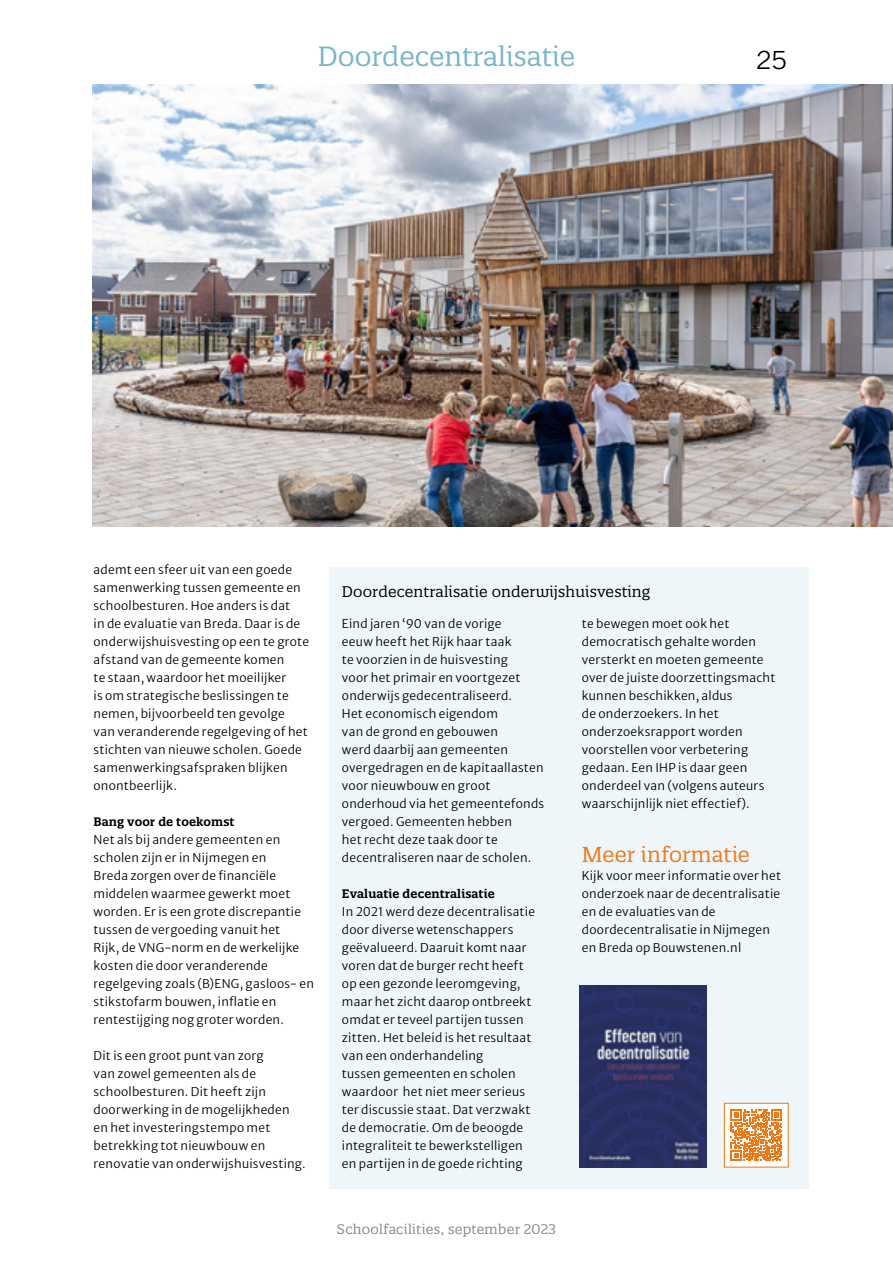
<style>
.page{position:relative;width:893px;height:1263px;background:#fff}
.page>*{position:absolute;margin:0;border:0;box-sizing:border-box;transform-origin:0 0}
.t1{font:27px "Quatro Slab";color:#78b6c8}
.t2{font:300 27px "Franklin Gothic ATF";color:#000}
.t3{font:21px "Quatro Slab";letter-spacing:.01em;color:#ef7918}
.t4{font:15px "Quatro Slab";letter-spacing:.01em;color:#000}
.t5{font:13.5px "Quatro Slab";letter-spacing:.02em;color:#808b94}
.t6{font:12px/18px "Merriweather Sans";letter-spacing:.02em;color:#000}
.t7{font:600 12px "Quatro Slab";letter-spacing:.01em;color:#000}
</style>
<div class="page">
<div style="left:329px;top:567px;width:479px;height:621px;background:#eff6fa"></div>
<img style="left:93px;top:84px;width:800px;height:442px">
<div style="left:724px;top:1103px;width:64px;height:64px;background:#fff"></div>
<svg style="left:731px;top:1109px;width:51px;height:52px"></svg>
<div style="left:724px;top:1103px;width:64px;height:64px;border:1px solid #ef7918"></div>
<img style="left:580px;top:986px;width:126px;height:182px">
<h1 class="t1" style="left:318px;top:40px;width:259px">Doordecentralisatie</h1>
<h1 class="t2" style="left:756px;top:42px;width:32px">25</h1>
<p class="t6" style="left:94px;top:559px;width:217px">ademt een sfeer uit van een goede samenwerking tussen gemeente en schoolbesturen. Hoe anders is dat<br>in de evaluatie van Breda. Daar is de onderwijshuisvesting op een te grote afstand van de gemeente komen<br>te staan, waardoor het moeilijker<br>is om strategische beslissingen te nemen, bijvoorbeeld ten gevolge van veranderende regelgeving of het stichten van nieuwe scholen. Goede samenwerkingsafspraken blijken onontbeerlijk.</p>
<p class="t7" style="left:94px;top:814px;width:142px">Bang voor de toekomst</p>
<p class="t6" style="left:94px;top:829px;width:222px">Net als bij andere gemeenten en scholen zijn er in Nijmegen en<br>Breda zorgen over de financiële middelen waarmee gewerkt moet worden. Er is een grote discrepantie tussen de vergoeding vanuit het<br>Rijk, de VNG-norm en de werkelijke kosten die door veranderende regelgeving zoals (B)ENG, gasloos- en stikstofarm bouwen, inflatie en rentestijging nog groter worden.</p>
<p class="t6" style="left:94px;top:1045px;width:214px">Dit is een groot punt van zorg<br>van zowel gemeenten als de schoolbesturen. Dit heeft zijn doorwerking in de mogelijkheden en het investeringstempo met betrekking tot nieuwbouw en renovatie van onderwijshuisvesting.</p>
<p class="t4" style="left:342px;top:582px;width:310px">Doordecentralisatie onderwijshuisvesting</p>
<p class="t6" style="left:342px;top:613px;width:204px">Eind jaren ‘90 van de vorige<br>eeuw heeft het Rijk haar taak<br>te voorzien in de huisvesting<br>voor het primair en voortgezet onderwijs gedecentraliseerd.<br>Het economisch eigendom<br>van de grond en gebouwen<br>werd daarbij aan gemeenten overgedragen en de kapitaallasten voor nieuwbouw en groot onderhoud via het gemeentefonds vergoed. Gemeenten hebben<br>het recht deze taak door te decentraliseren naar de scholen.</p>
<p class="t7" style="left:342px;top:886px;width:154px">Evaluatie decentralisatie</p>
<p class="t6" style="left:342px;top:901px;width:195px">In 2021 werd deze decentralisatie door diverse wetenschappers geëvalueerd. Daaruit komt naar voren dat de burger recht heeft op een gezonde leeromgeving, maar het zicht daarop ontbreekt omdat er teveel partijen tussen zitten. Het beleid is het resultaat van een onderhandeling<br>tussen gemeenten en scholen waardoor het niet meer serieus ter discussie staat. Dat verzwakt de democratie. Om de beoogde integraliteit te bewerkstelligen en partijen in de goede richting</p>
<p class="t5" style="left:337px;top:1221px;width:221px">Schoolfacilities, september 2023</p>
<p class="t6" style="left:582px;top:613px;width:195px">te bewegen moet ook het democratisch gehalte worden versterkt en moeten gemeente over de juiste doorzettingsmacht kunnen beschikken, aldus<br>de onderzoekers. In het onderzoeksrapport worden voorstellen voor verbetering gedaan. Een IHP is daar geen onderdeel van (volgens auteurs waarschijnlijk niet effectief).</p>
<h2 class="t3" style="left:582px;top:841px;width:170px">Meer informatie</h2>
<p class="t6" style="left:582px;top:865px;width:201px">Kijk voor meer informatie over het onderzoek naar de decentralisatie en de evaluaties van de doordecentralisatie in Nijmegen en Breda op Bouwstenen.nl</p>
</div>
